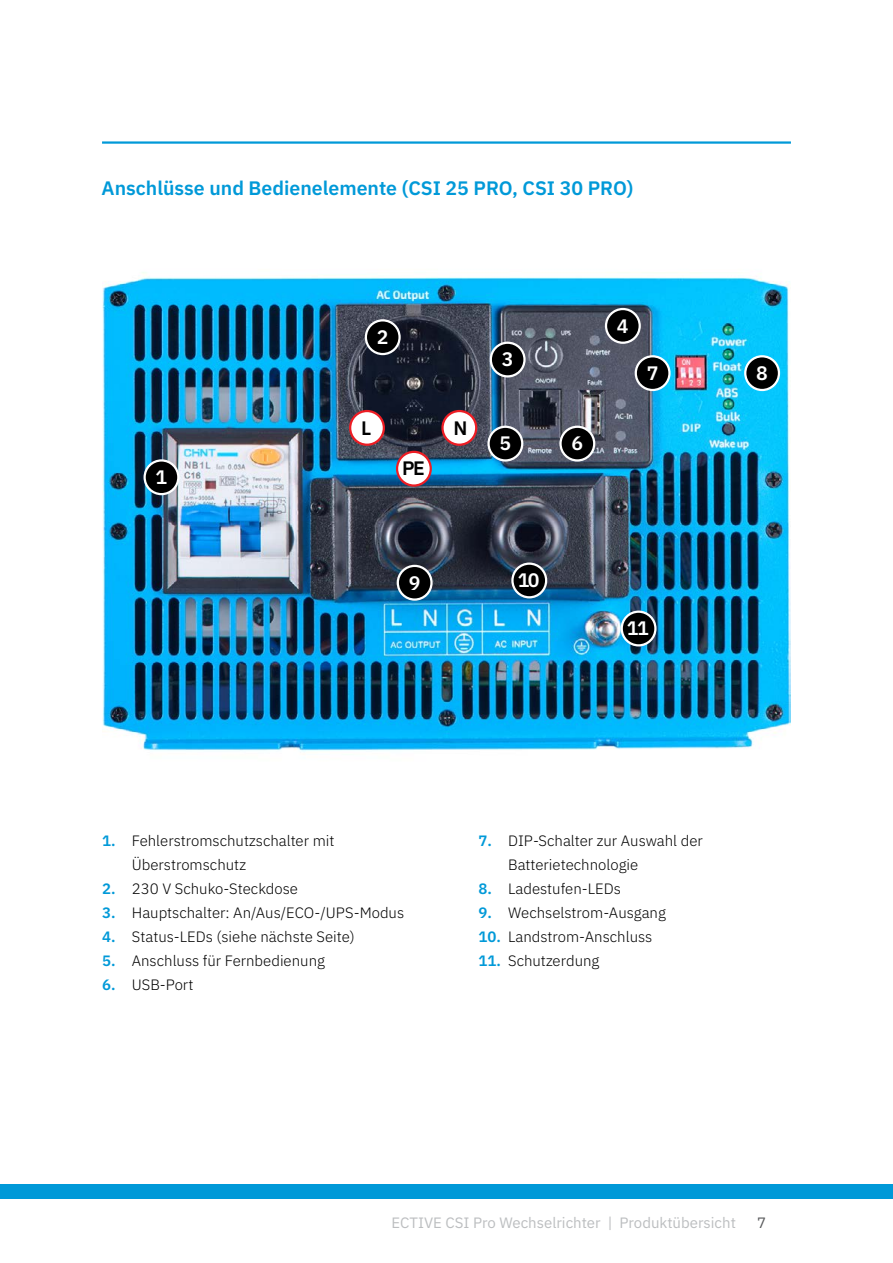
<style>
.page{position:relative;width:893px;height:1263px;background:#fff}
.page>*{position:absolute;margin:0;border:0;box-sizing:border-box;transform-origin:0 0}
.t1{font:600 19.5px "IBM Plex Sans";color:#0099d8}
.t2{font:600 19.5px "IBM Plex Sans";color:#fff}
.t3{font:600 19.5px "IBM Plex Sans";color:#000}
.t4{font:300 15px/24px "IBM Plex Sans";color:#000}
.t5{font:15px "IBM Plex Sans";color:#bcbec0}
.t6{font:15px "IBM Plex Sans";color:#58595b}
.s1{font-weight:600;color:#0099d8}
</style>
<div class="page">
<div style="left:0;top:1184px;width:893px;height:15px;background:#0099d8"></div>
<img style="left:102px;top:272px;width:689px;height:480px">
<div style="left:366px;top:320px;width:34px;height:34px;background:#000;border-radius:50%"></div>
<div style="left:365px;top:319px;width:36px;height:36px;border:2px solid #fff;border-radius:50%"></div>
<div style="left:350px;top:411px;width:34px;height:34px;background:#fff;border-radius:50%"></div>
<div style="left:349px;top:410px;width:36px;height:36px;border:2px solid #ed1d24;border-radius:50%"></div>
<div style="left:397px;top:452px;width:34px;height:33px;background:#fff;border-radius:50%"></div>
<div style="left:396px;top:451px;width:36px;height:36px;border:2px solid #ed1d24;border-radius:50%"></div>
<div style="left:442px;top:411px;width:34px;height:34px;background:#fff;border-radius:50%"></div>
<div style="left:441px;top:410px;width:36px;height:36px;border:2px solid #ed1d24;border-radius:50%"></div>
<div style="left:491px;top:343px;width:33px;height:33px;background:#000;border-radius:50%"></div>
<div style="left:490px;top:342px;width:36px;height:35px;border:2px solid #fff;border-radius:50%"></div>
<div style="left:489px;top:427px;width:33px;height:33px;background:#000;border-radius:50%"></div>
<div style="left:487px;top:426px;width:36px;height:36px;border:2px solid #fff;border-radius:50%"></div>
<div style="left:398px;top:566px;width:33px;height:34px;background:#000;border-radius:50%"></div>
<div style="left:397px;top:565px;width:36px;height:36px;border:2px solid #fff;border-radius:50%"></div>
<div style="left:560px;top:427px;width:34px;height:33px;background:#000;border-radius:50%"></div>
<div style="left:559px;top:426px;width:36px;height:36px;border:2px solid #fff;border-radius:50%"></div>
<div style="left:606px;top:309px;width:34px;height:34px;background:#000;border-radius:50%"></div>
<div style="left:605px;top:308px;width:36px;height:36px;border:2px solid #fff;border-radius:50%"></div>
<div style="left:636px;top:356px;width:33px;height:34px;background:#000;border-radius:50%"></div>
<div style="left:635px;top:355px;width:36px;height:36px;border:2px solid #fff;border-radius:50%"></div>
<div style="left:745px;top:356px;width:34px;height:34px;background:#000;border-radius:50%"></div>
<div style="left:744px;top:355px;width:36px;height:36px;border:2px solid #fff;border-radius:50%"></div>
<div style="left:145px;top:460px;width:33px;height:34px;background:#000;border-radius:50%"></div>
<div style="left:144px;top:459px;width:35px;height:36px;border:2px solid #fff;border-radius:50%"></div>
<div style="left:512px;top:564px;width:34px;height:33px;background:#000;border-radius:50%"></div>
<div style="left:511px;top:562px;width:36px;height:36px;border:2px solid #fff;border-radius:50%"></div>
<div style="left:622px;top:612px;width:33px;height:33px;background:#000;border-radius:50%"></div>
<div style="left:621px;top:610px;width:35px;height:36px;border:2px solid #fff;border-radius:50%"></div>
<hr style="left:102px;top:141px;width:689px;height:3px;background:#0099d8">
<h1 class="t1" style="left:102px;top:173px;width:533px">Anschlüsse und Bedienelemente (CSI 25 PRO, CSI 30 PRO)</h1>
<h1 class="t2" style="left:156px;top:462px;width:13px">1</h1>
<h1 class="t2" style="left:377px;top:322px;width:13px">2</h1>
<h1 class="t3" style="left:361px;top:412px;width:12px">L</h1>
<h1 class="t3" style="left:402px;top:453px;width:24px">PE</h1>
<h1 class="t3" style="left:453px;top:412px;width:16px">N</h1>
<h1 class="t2" style="left:502px;top:344px;width:13px">3</h1>
<h1 class="t2" style="left:499px;top:428px;width:13px">5</h1>
<h1 class="t2" style="left:571px;top:428px;width:13px">6</h1>
<h1 class="t2" style="left:617px;top:310px;width:13px">4</h1>
<h1 class="t2" style="left:647px;top:358px;width:13px">7</h1>
<h1 class="t2" style="left:756px;top:358px;width:13px">8</h1>
<h1 class="t2" style="left:409px;top:567px;width:13px">9</h1>
<h1 class="t2" style="left:518px;top:565px;width:23px">10</h1>
<h1 class="t2" style="left:627px;top:613px;width:23px">11</h1>
<p class="t4" style="left:132px;top:827px;width:204px;text-indent:-30px"><span class="s1">1.</span> Fehlerstromschutzschalter mit<br>Überstromschutz</p>
<p class="t4" style="left:102px;top:875px;width:197px"><span class="s1">2.</span> 230 V Schuko-Steckdose</p>
<p class="t4" style="left:102px;top:899px;width:304px"><span class="s1">3.</span> Hauptschalter: An/Aus/ECO-/UPS-Modus</p>
<p class="t4" style="left:102px;top:923px;width:254px"><span class="s1">4.</span> Status-LEDs (siehe nächste Seite)</p>
<p class="t4" style="left:102px;top:947px;width:225px"><span class="s1">5.</span> Anschluss für Fernbedienung</p>
<p class="t4" style="left:102px;top:971px;width:93px"><span class="s1">6.</span> USB-Port</p>
<p class="t4" style="left:508px;top:827px;width:196px;text-indent:-30px"><span class="s1">7.</span> DIP-Schalter zur Auswahl der<br>Batterietechnologie</p>
<p class="t4" style="left:478px;top:875px;width:144px"><span class="s1">8.</span> Ladestufen-LEDs</p>
<p class="t4" style="left:478px;top:899px;width:189px"><span class="s1">9.</span> Wechselstrom-Ausgang</p>
<p class="t4" style="left:478px;top:923px;width:175px"><span class="s1">10.</span> Landstrom-Anschluss</p>
<p class="t4" style="left:478px;top:947px;width:123px"><span class="s1">11.</span> Schutzerdung</p>
<p class="t5" style="left:392px;top:1211px;width:346px">ECTIVE CSI Pro Wechselrichter | Produktübersicht</p>
<p class="t6" style="left:757px;top:1211px;width:10px">7</p>
</div>
